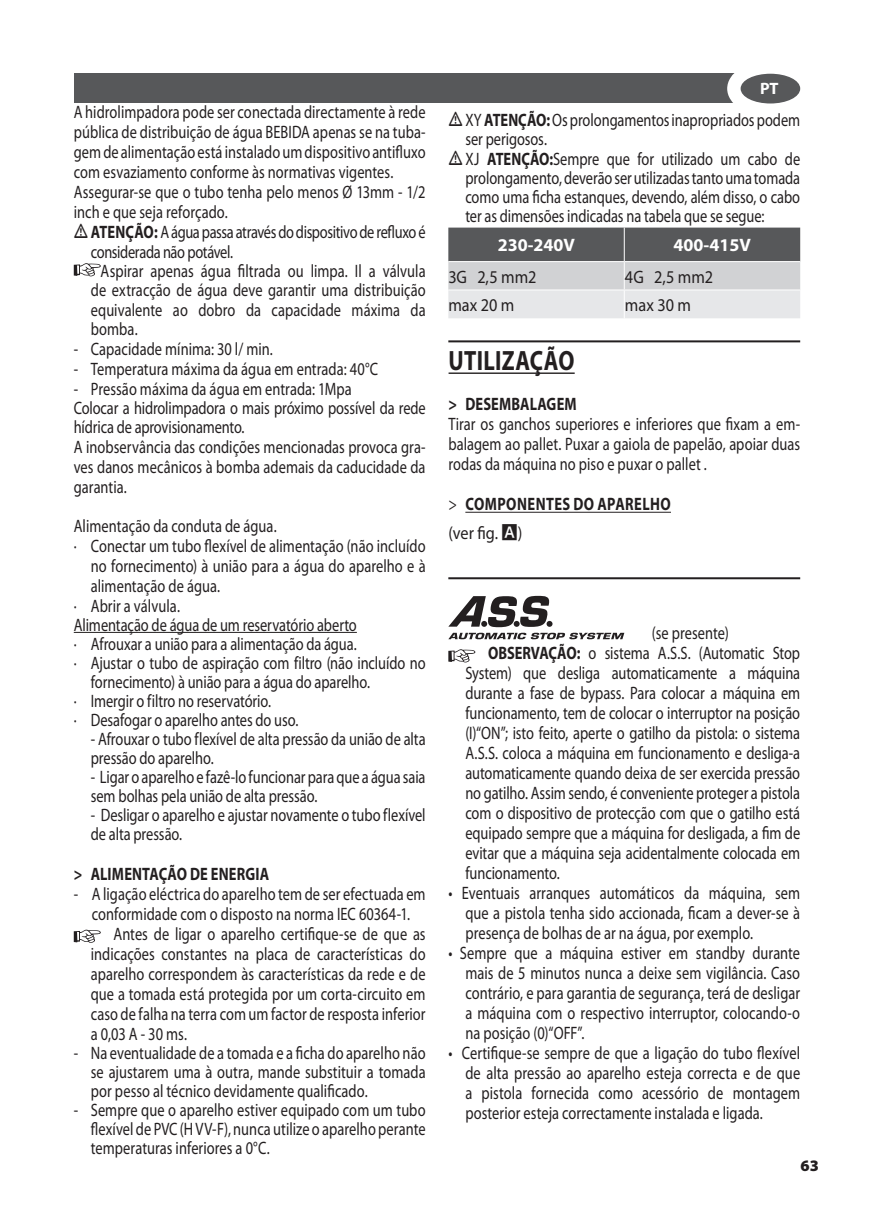
<style>
.page{position:relative;width:874px;height:1225px;background:#fff}
.page>*{position:absolute;margin:0;border:0;box-sizing:border-box;transform-origin:0 0}
.t1{font:700 28px "Myriad Pro";letter-spacing:.015em;color:#231f20;scale:.8 1}
.t2{font:18px/20px "Myriad Pro";color:#231f20;text-align:justify;scale:.8 1}
.t3{font:700 18px/28.8px "Myriad Pro";letter-spacing:.015em;color:#231f20;scale:.8 1}
.t4{font:18px "Myriad Pro";letter-spacing:-.025em;color:#231f20;scale:.8 1}
.t5{font:18px "Myriad Pro";color:#231f20;scale:.9 1}
.t6{font:18px "Myriad Pro";letter-spacing:-.02em;color:#231f20;scale:.8 1}
.t7{font:700 18px "Myriad Pro";color:#fff}
.t8{font:700 16.4px "Myriad Pro";color:#fff}
.t9{font:900 16px "Myriad Pro";color:#231f20}
.s1{font-weight:700}
.s2{font-weight:400}
.s3{font-family:"Hira Kaku Pro W6";font-weight:400}
</style>
<div class="page">
<div style="left:74px;top:74px;width:666px;height:29px;background:#57585a"></div>
<div style="left:726px;top:60px;width:87px;height:57px;background:#fff;border-radius:50%"></div>
<hr style="left:448px;top:372px;width:126px;height:2px;background:#231f20">
<hr style="left:465px;top:512px;width:205px;height:1px;background:#231f20">
<svg style="left:448px;top:228px;width:351px;height:90px;background:#abacae"></svg>
<hr style="left:448px;top:340px;width:351px;height:2px;background:#231f20">
<hr style="left:448px;top:577px;width:351px;height:2px;background:#231f20">
<svg style="left:448px;top:633px;width:176px;height:6px"></svg>
<svg style="left:448px;top:596px;width:104px;height:31px"></svg>
<svg style="left:448px;top:649px;width:27px;height:13px"></svg>
<hr style="left:74px;top:632px;width:283px;height:1px;background:#231f20">
<svg style="left:74px;top:263px;width:27px;height:13px"></svg>
<svg style="left:74px;top:929px;width:27px;height:14px"></svg>
<div style="left:741px;top:74px;width:58px;height:29px;background:#57585a;border-radius:50%"></div>
<div style="left:740px;top:74px;width:59px;height:29px;border:2px solid #57585a;border-radius:50%"></div>
<p class="t2" style="left:74px;top:103px;width:441px;text-align:left">A hidrolimpadora pode ser conectada directamente à rede pública de distribuição de água BEBIDA apenas se na tuba&shy;gem de alimentação está instalado um dispositivo antifluxo com esvaziamento conforme às normativas vigentes.<br>Assegurar-se que o tubo tenha pelo menos Ø 13mm - 1/2 inch e que seja reforçado.</p>
<p class="t4" style="left:74px;top:223px;width:441px">• <span class="s1">ATENÇÃO:</span> A água passa através do dispositivo de refluxo é</p>
<p class="t6" style="left:91px;top:243px;width:179px">considerada não potável.</p>
<p class="t2" style="left:101px;top:262px;width:407px">Aspirar apenas água filtrada ou limpa. Il a válvula</p>
<p class="t2" style="left:91px;top:281px;width:420px">de extracção de água deve garantir uma distribuição</p>
<p class="t2" style="left:91px;top:300px;width:420px">equivalente ao dobro da capacidade máxima da</p>
<p class="t2" style="left:91px;top:319px;width:60px">bomba.</p>
<p class="t2" style="left:74px;top:339px;width:250px">- Capacidade mínima: 30 l/ min.</p>
<p class="t2" style="left:74px;top:359px;width:382px">- Temperatura máxima da água em entrada: 40°C</p>
<p class="t2" style="left:74px;top:379px;width:441px;text-align:left">- Pressão máxima da água em entrada: 1Mpa<br>Colocar a hidrolimpadora o mais próximo possível da rede hídrica de aprovisionamento.<br>A inobservância das condições mencionadas provoca gra&shy;ves danos mecânicos à bomba ademais da caducidade da garantia.</p>
<p class="t2" style="left:74px;top:516px;width:255px">Alimentação da conduta de água.</p>
<p class="t2" style="left:74px;top:536px;width:441px">· Conectar um tubo flexível de alimentação (não incluído</p>
<p class="t2" style="left:91px;top:556px;width:420px">no fornecimento) à união para a água do aparelho e à</p>
<p class="t2" style="left:91px;top:576px;width:163px">alimentação de água.</p>
<p class="t2" style="left:74px;top:596px;width:134px">· Abrir a válvula.</p>
<p class="t2" style="left:74px;top:615px;width:355px">Alimentação de água de um reservatório aberto</p>
<p class="t2" style="left:74px;top:634px;width:355px">· Afrouxar a união para a alimentação da água.</p>
<p class="t2" style="left:74px;top:653px;width:441px">· Ajustar o tubo de aspiração com filtro (não incluído no</p>
<p class="t2" style="left:91px;top:672px;width:350px">fornecimento) à união para a água do aparelho.</p>
<p class="t2" style="left:74px;top:691px;width:248px">· Imergir o filtro no reservatório.</p>
<p class="t2" style="left:74px;top:710px;width:282px">· Desafogar o aparelho antes do uso.</p>
<p class="t2" style="left:91px;top:729px;width:420px;line-height:19px">- Afrouxar o tubo flexível de alta pressão da união de alta pressão do aparelho.</p>
<p class="t2" style="left:91px;top:767px;width:420px;line-height:19px">- Ligar o aparelho e fazê-lo funcionar para que a água saia sem bolhas pela união de alta pressão.</p>
<p class="t2" style="left:91px;top:805px;width:420px;line-height:19px">- Desligar o aparelho e ajustar novamente o tubo flexível de alta pressão.</p>
<p class="t3" style="left:74px;top:858px;width:246px">&gt; ALIMENTAÇÃO DE ENERGIA</p>
<p class="t2" style="left:74px;top:884px;width:441px">- A ligação eléctrica do aparelho tem de ser efectuada em</p>
<p class="t2" style="left:92px;top:904px;width:399px">conformidade com o disposto na norma IEC 60364-1.</p>
<p class="t2" style="left:113px;top:924px;width:391px">Antes de ligar o aparelho certifique-se de que as</p>
<p class="t2" style="left:91px;top:944px;width:420px">indicações constantes na placa de características do</p>
<p class="t2" style="left:91px;top:964px;width:420px">aparelho correspondem às características da rede e de</p>
<p class="t2" style="left:91px;top:984px;width:420px">que a tomada está protegida por um corta-circuito em</p>
<p class="t2" style="left:91px;top:1004px;width:420px">caso de falha na terra com um factor de resposta inferior</p>
<p class="t2" style="left:91px;top:1024px;width:122px">a 0,03 A - 30 ms.</p>
<p class="t2" style="left:91px;top:1043px;width:420px;line-height:19px;text-indent:-17px">- Na eventualidade de a tomada e a ficha do aparelho não se ajustarem uma à outra, mande substituir a tomada por pesso al técnico devidamente qualificado.</p>
<p class="t2" style="left:91px;top:1100px;width:420px;line-height:19px;text-indent:-17px">- Sempre que o aparelho estiver equipado com um tubo flexível de PVC (H VV-F), nunca utilize o aparelho perante temperaturas inferiores a 0°C.</p>
<p class="t8" style="left:759px;top:78px;width:20px">PT</p>
<p class="t2" style="left:465px;top:111px;width:420px;line-height:19px;text-indent:-17px">• XY <span class="s1">ATENÇÃO:</span> Os prolongamentos inapropriados podem ser perigosos.</p>
<p class="t2" style="left:465px;top:150px;width:420px;line-height:19px;text-indent:-17px">• XJ <span class="s1">ATENÇÃO:</span>Sempre que for utilizado um cabo de prolongamento, deverão ser utilizadas tanto uma tomada como uma ficha estanques, devendo, além disso, o cabo ter as dimensões indicadas na tabela que se segue:</p>
<p class="t7" style="left:497px;top:233px;width:79px">230-240V</p>
<p class="t7" style="left:673px;top:233px;width:79px">400-415V</p>
<p class="t5" style="left:448px;top:267px;width:99px">3G 2,5 mm2</p>
<p class="t5" style="left:624px;top:267px;width:100px">4G 2,5 mm2</p>
<p class="t5" style="left:448px;top:295px;width:75px">max 20 m</p>
<p class="t5" style="left:624px;top:295px;width:75px">max 30 m</p>
<h1 class="t1" style="left:448px;top:343px;width:159px">UTILIZAÇÃO</h1>
<p class="t3" style="left:448px;top:389px;width:162px">&gt; DESEMBALAGEM</p>
<p class="t2" style="left:448px;top:415px;width:441px">Tirar os ganchos superiores e inferiores que fixam a em&shy;balagem ao pallet. Puxar a gaiola de papelão, apoiar duas rodas da máquina no piso e puxar o pallet .</p>
<p class="t3" style="left:448px;top:489px;width:279px"><span class="s2">&gt;</span> COMPONENTES DO APARELHO <span class="s2">(ver fig.</span> <span class="s3">A</span><span class="s2">)</span></p>
<p class="t2" style="left:651px;top:623px;width:98px">(se presente)</p>
<p class="t2" style="left:488px;top:643px;width:391px"><span class="s1">OBSERVAÇÃO:</span> o sistema A.S.S. (Automatic Stop</p>
<p class="t2" style="left:465px;top:663px;width:420px">System) que desliga automaticamente a máquina</p>
<p class="t2" style="left:465px;top:683px;width:420px">durante a fase de bypass. Para colocar a máquina em</p>
<p class="t2" style="left:465px;top:703px;width:420px">funcionamento, tem de colocar o interruptor na posição</p>
<p class="t2" style="left:465px;top:723px;width:420px">(I)“ON”; isto feito, aperte o gatilho da pistola: o sistema</p>
<p class="t2" style="left:465px;top:743px;width:420px">A.S.S. coloca a máquina em funcionamento e desliga-a</p>
<p class="t2" style="left:465px;top:763px;width:420px">automaticamente quando deixa de ser exercida pressão</p>
<p class="t2" style="left:465px;top:783px;width:420px">no gatilho. Assim sendo, é conveniente proteger a pistola</p>
<p class="t2" style="left:465px;top:803px;width:420px">com o dispositivo de protecção com que o gatilho está</p>
<p class="t2" style="left:465px;top:823px;width:420px">equipado sempre que a máquina for desligada, a fim de</p>
<p class="t2" style="left:465px;top:843px;width:420px">evitar que a máquina seja acidentalmente colocada em</p>
<p class="t2" style="left:465px;top:863px;width:119px">funcionamento.</p>
<p class="t2" style="left:465px;top:883px;width:420px;text-indent:-17px">• Eventuais arranques automáticos da máquina, sem que a pistola tenha sido accionada, ficam a dever-se à presença de bolhas de ar na água, por exemplo.</p>
<p class="t2" style="left:465px;top:943px;width:420px;text-indent:-17px">• Sempre que a máquina estiver em standby durante mais de 5 minutos nunca a deixe sem vigilância. Caso contrário, e para garantia de segurança, terá de desligar a máquina com o respectivo interruptor, colocando-o na posição (0)“OFF”.</p>
<p class="t2" style="left:465px;top:1043px;width:420px;text-indent:-17px">• Certifique-se sempre de que a ligação do tubo flexível de alta pressão ao aparelho esteja correcta e de que a pistola fornecida como acessório de montagem posterior esteja correctamente instalada e ligada.</p>
<p class="t9" style="left:800px;top:1156px;width:20px">63</p>
</div>
